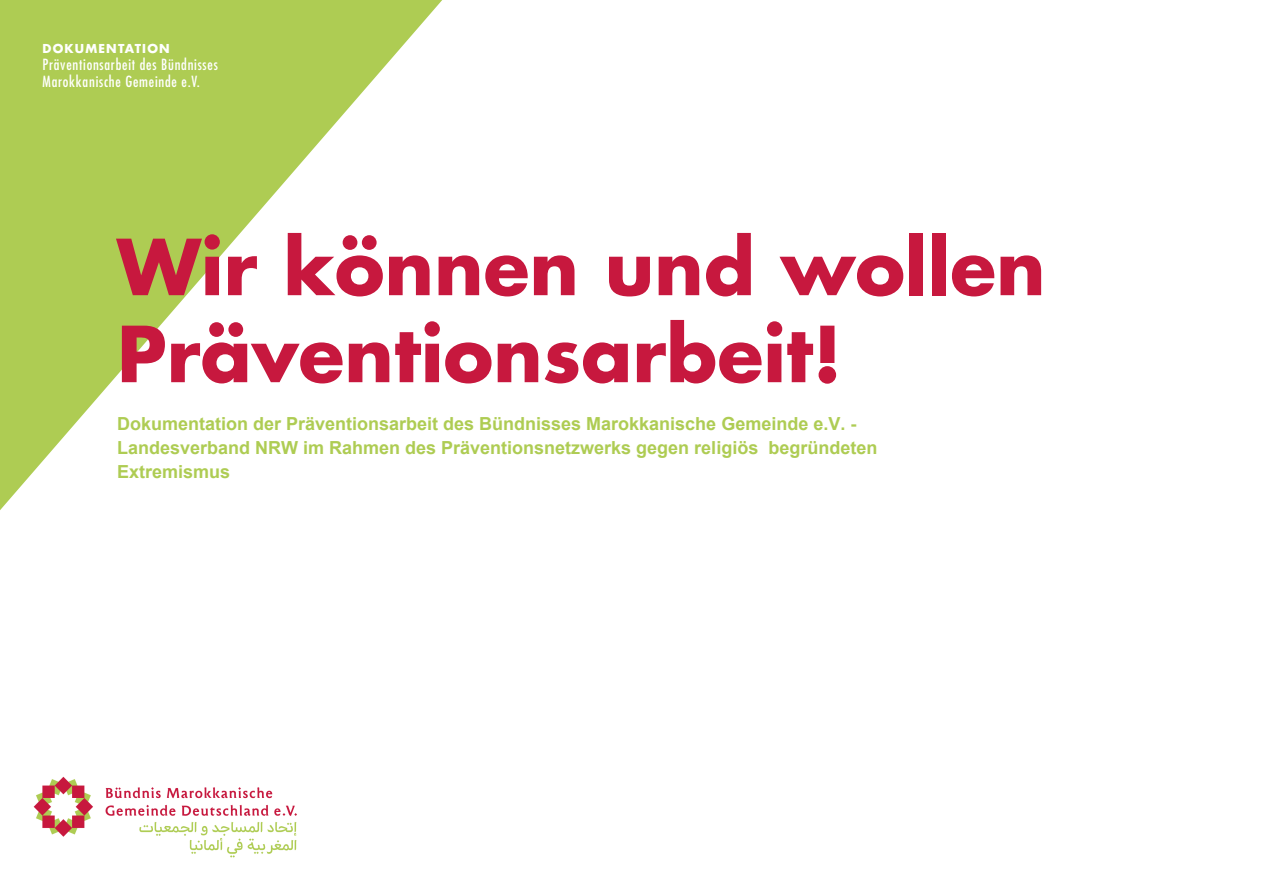
<style>
.page{position:relative;width:1263px;height:893px;background:#fff}
.page>*{position:absolute;margin:0;border:0;box-sizing:border-box;transform-origin:0 0}
.t1{font:700 75px/87px "Futura Std";color:#c7183e}
.t2{font:700 18px/24px "Arial";color:#aecc53}
.t3{font:condensed 15px/17.2px "Futura Std";letter-spacing:.05em;color:#fff}
.t4{font:700 12px "Futura Std";letter-spacing:.1em;color:#fff}
</style>
<div class="page">
<svg style="left:0;top:0;width:442px;height:510px;fill:#aecc53"></svg>
<img style="left:33px;top:776px;width:264px;height:82px">
<p class="t4" style="left:43px;top:40px;width:129px">DOKUMENTATION</p>
<p class="t3" style="left:43px;top:56px;width:177px">Präventionsarbeit des Bündnisses<br>Marokkanische Gemeinde e.V.</p>
<h1 class="t1" style="left:117px;top:223px;width:930px">Wir können und wollen<br>Präventionsarbeit!</h1>
<p class="t2" style="left:117px;top:412px;width:762px">Dokumentation der Präventionsarbeit des Bündnisses Marokkanische Gemeinde e.V. -<br>Landesverband NRW im Rahmen des Präventionsnetzwerks gegen religiös begründeten<br>Extremismus</p>
</div>
